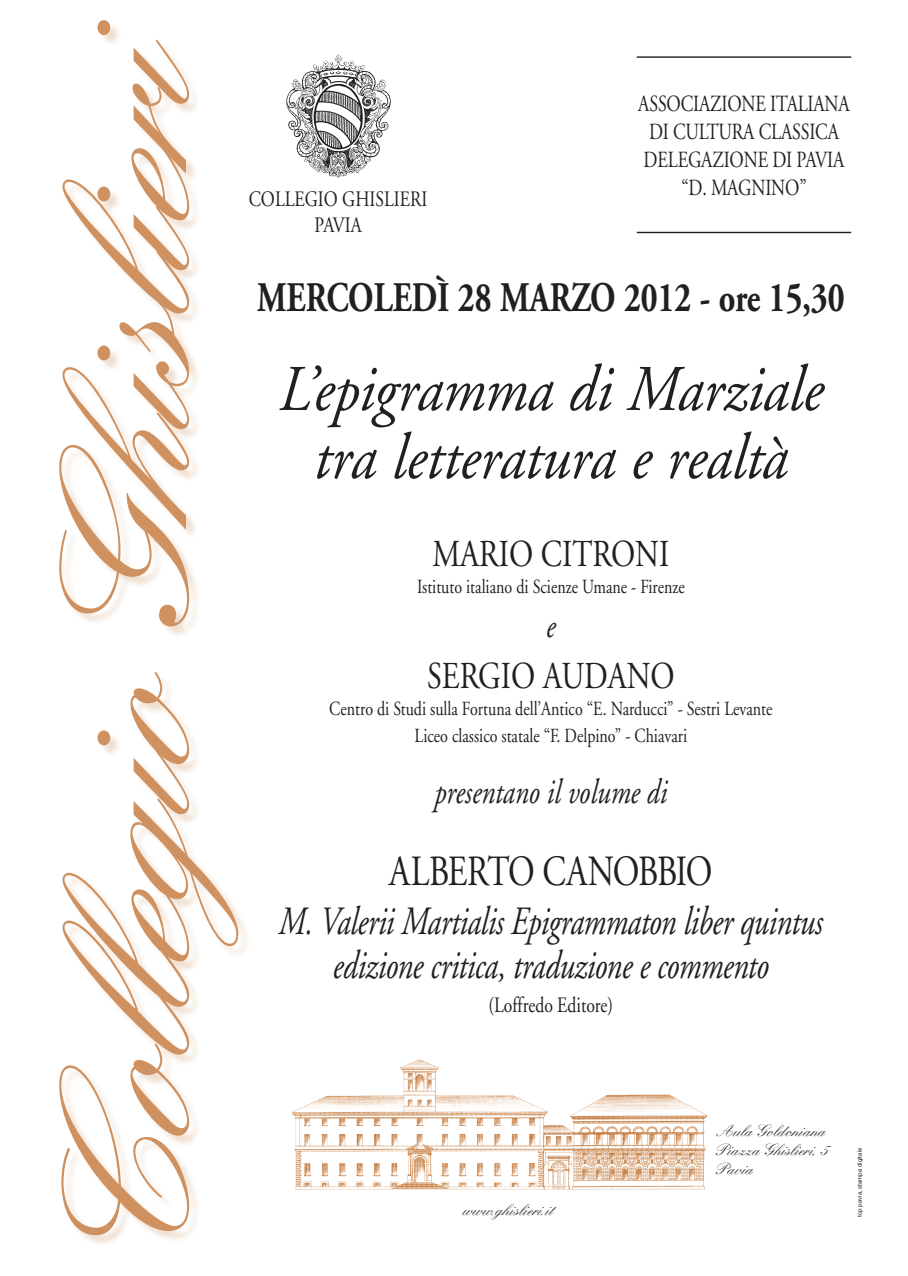
<style>
.page{position:relative;width:908px;height:1276px;background:#fff}
.page>*{position:absolute;margin:0;border:0;box-sizing:border-box;transform-origin:0 0}
.t1{font:500 176.8px "Kuenstler Script";color:#cf915f;scale:1.18 1}
.t2{font:italic 65px/68px "Adobe Garamond";letter-spacing:-.005em;color:#231f20;text-align:center;scale:.9 1}
.t3{font:43px "Adobe Garamond";letter-spacing:-.04em;color:#231f20;scale:.78 1}
.t4{font:700 42px "Adobe Garamond";color:#231f20;scale:.77 1}
.t5{font:italic 40px/43.5px "Adobe Garamond";letter-spacing:-.015em;color:#231f20;text-align:center;scale:.77 1}
.t6{font:38px "Adobe Garamond";color:#231f20;scale:.8 1}
.t7{font:italic 35px "Adobe Garamond";color:#231f20;scale:.78 1}
.t8{font:23.1px/27.7px "Adobe Garamond";letter-spacing:-.01em;color:#231f20;text-align:center;scale:.78 1}
.t9{font:22px/26.4px "Adobe Garamond";color:#231f20;scale:.8 1}
.t10{font:20px/26.8px "Adobe Garamond";color:#231f20;text-align:center;scale:.8 1}
.t11{font:500 16px/19.2px "Kuenstler Script";color:#231f20}
.t12{font:6px "Helvetica Neue";color:#231f20}
</style>
<div class="page">
<div style="left:61px;top:22px;width:189px;height:1225px;background:#b15b10;opacity:.2"></div>
<img style="left:286px;top:54px;width:105px;height:124px">
<img style="left:292px;top:1059px;width:416px;height:131px">
<hr style="left:636px;top:56px;width:214px;height:2px;background:#231f20">
<hr style="left:636px;top:232px;width:214px;height:1px;background:#231f20">
<h1 class="t1" style="left:23px;top:1261px;width:1054px;rotate:-90deg">Collegio Ghislieri</h1>
<p class="t9" style="left:248px;top:186px;width:72px">COLLEGIO</p>
<p class="t9" style="left:314px;top:186px;width:111px;text-indent:28px">GHISLIERI<br>PAVIA</p>
<p class="t8" style="left:638px;top:91px;width:272px">Ass ociazione Italiana di Cultura Class ica<br>Delegazione di Pavia “D. Magnino”</p>
<h3 class="t4" style="left:257px;top:274px;width:764px">MERCOLEDÌ 28 MARZO 2012 - ORE 15,30</h3>
<h2 class="t2" style="left:278px;top:357px;width:606px">L’epigramma di Marziale tra letteratura e realtà</h2>
<h3 class="t6" style="left:432px;top:534px;width:297px">Mario Citroni</h3>
<p class="t10" style="left:417px;top:574px;width:336px">Istituto italiano di Scienze Umane - Firenze</p>
<h3 class="t7" style="left:546px;top:607px;width:14px">e</h3>
<h3 class="t6" style="left:427px;top:655px;width:311px">Sergio Audano</h3>
<p class="t10" style="left:329px;top:695px;width:555px">Centro di Studi sulla Fortuna dell’Antico “E. Narducci” - Sestri Levante<br>Liceo classico statale “F. Delpino” - Chiavari</p>
<h3 class="t7" style="left:434px;top:773px;width:300px">presentano il volume di</h3>
<h3 class="t3" style="left:389px;top:848px;width:416px">Alberto Canobbio</h3>
<h3 class="t5" style="left:279px;top:901px;width:707px">M. Valerii Martialis Epigrammaton liber quintus edizione critica, traduzione e commento</h3>
<p class="t9" style="left:488px;top:993px;width:157px">(Loffredo Editore)</p>
<p class="t11" style="left:462px;top:1200px;width:93px">www.ghislieri.it</p>
<p class="t11" style="left:716px;top:1121px;width:113px">Aula Goldoniana<br>Piazza Ghislieri, 5<br>Pavia</p>
<p class="t12" style="left:855px;top:1217px;width:71px;rotate:-90deg">tcp pavia, stampa digitale</p>
</div>
